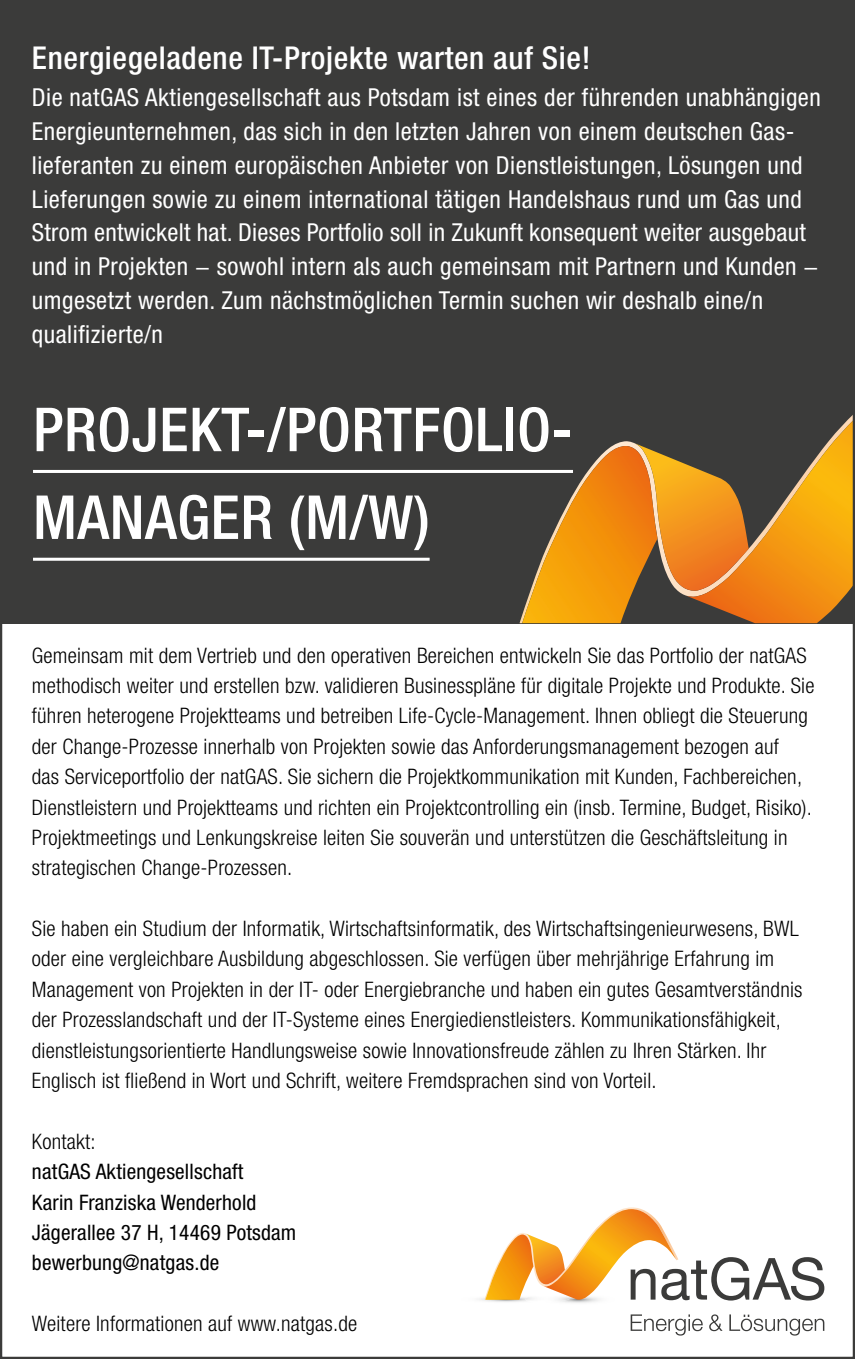
<style>
.page{position:relative;width:855px;height:1359px;background:#fff}
.page>*{position:absolute;margin:0;border:0;box-sizing:border-box;transform-origin:0 0}
.t1{font:500 condensed 60.75px/87.8px "Helvetica Neue LT";letter-spacing:.01em;color:#fff}
.t2{font:500 condensed 31.5px "Helvetica Neue LT";letter-spacing:.02em;color:#fff}
.t3{font:condensed 24.75px/33.8px "Helvetica Neue LT";letter-spacing:.02em;color:#fff}
.t4{font:300 condensed 21.38px/30.4px "Helvetica Neue LT";letter-spacing:.01em;color:#000}
.t5{font:condensed 21.38px/30.4px "Helvetica Neue LT";letter-spacing:.01em;color:#000}
</style>
<div class="page">
<div style="left:1px;top:1px;width:852px;height:622px;background:#3b3b3a"></div>
<svg style="left:522px;top:420px;width:330px;height:203px"></svg>
<hr style="left:33px;top:470px;width:540px;height:3px;background:#fff">
<hr style="left:33px;top:558px;width:396px;height:3px;background:#fff">
<svg style="left:630px;top:1314px;width:72px;height:21px"></svg>
<svg style="left:729px;top:1314px;width:95px;height:21px"></svg>
<svg style="left:709px;top:1314px;width:13px;height:17px"></svg>
<svg style="left:484px;top:1207px;width:340px;height:93px"></svg>
<h2 class="t2" style="left:32px;top:39px;width:560px">Energiegeladene IT-Projekte warten auf Sie!</h2>
<p class="t3" style="left:32px;top:81px;width:790px">Die natGAS Aktiengesellschaft aus Potsdam ist eines der führenden unabhängigen Energieunternehmen, das sich in den letzten Jahren von einem deutschen Gas&shy;lieferanten zu einem europäischen Anbieter von Dienstleistungen, Lösungen und Lieferungen sowie zu einem international tätigen Handelshaus rund um Gas und Strom entwickelt hat. Dieses Portfolio soll in Zukunft konsequent weiter ausgebaut und in Projekten − sowohl intern als auch gemeinsam mit Partnern und Kunden − umgesetzt werden. Zum nächstmöglichen Termin suchen wir deshalb eine/n qualifizierte/n</p>
<h1 class="t1" style="left:33px;top:385px;width:541px">PROJEKT-/PORTFOLIO-<br>MANAGER (M/W)</h1>
<p class="t4" style="left:32px;top:640px;width:784px">Gemeinsam mit dem Vertrieb und den operativen Bereichen entwickeln Sie das Portfolio der natGAS methodisch weiter und erstellen bzw. validieren Businesspläne für digitale Projekte und Produkte. Sie führen heterogene Projektteams und betreiben Life-Cycle-Management. Ihnen obliegt die Steuerung der Change-Prozesse innerhalb von Projekten sowie das Anforderungsmanagement bezogen auf<br>das Serviceportfolio der natGAS. Sie sichern die Projektkommunikation mit Kunden, Fachbereichen, Dienstleistern und Projektteams und richten ein Projektcontrolling ein (insb. Termine, Budget, Risiko).<br>Projektmeetings und Lenkungskreise leiten Sie souverän und unterstützen die Geschäftsleitung in strategischen Change-Prozessen.</p>
<p class="t4" style="left:32px;top:913px;width:772px">Sie haben ein Studium der Informatik, Wirtschaftsinformatik, des Wirtschaftsingenieurwesens, BWL oder eine vergleichbare Ausbildung abgeschlossen. Sie verfügen über mehrjährige Erfahrung im Management von Projekten in der IT- oder Energiebranche und haben ein gutes Gesamtverständnis der Prozesslandschaft und der IT-Systeme eines Energiedienstleisters. Kommunikationsfähigkeit, dienstleistungsorientierte Handlungsweise sowie Innovationsfreude zählen zu Ihren Stärken. Ihr Englisch ist fließend in Wort und Schrift, weitere Fremdsprachen sind von Vorteil.</p>
<p class="t4" style="left:32px;top:1126px;width:65px">Kontakt:</p>
<p class="t5" style="left:32px;top:1156px;width:266px">natGAS Aktiengesellschaft<br>Karin Franziska Wenderhold<br>Jägerallee 37 H, 14469 Potsdam bewerbung@natgas.de</p>
<p class="t4" style="left:32px;top:1308px;width:327px">Weitere Informationen auf www.natgas.de</p>
</div>
